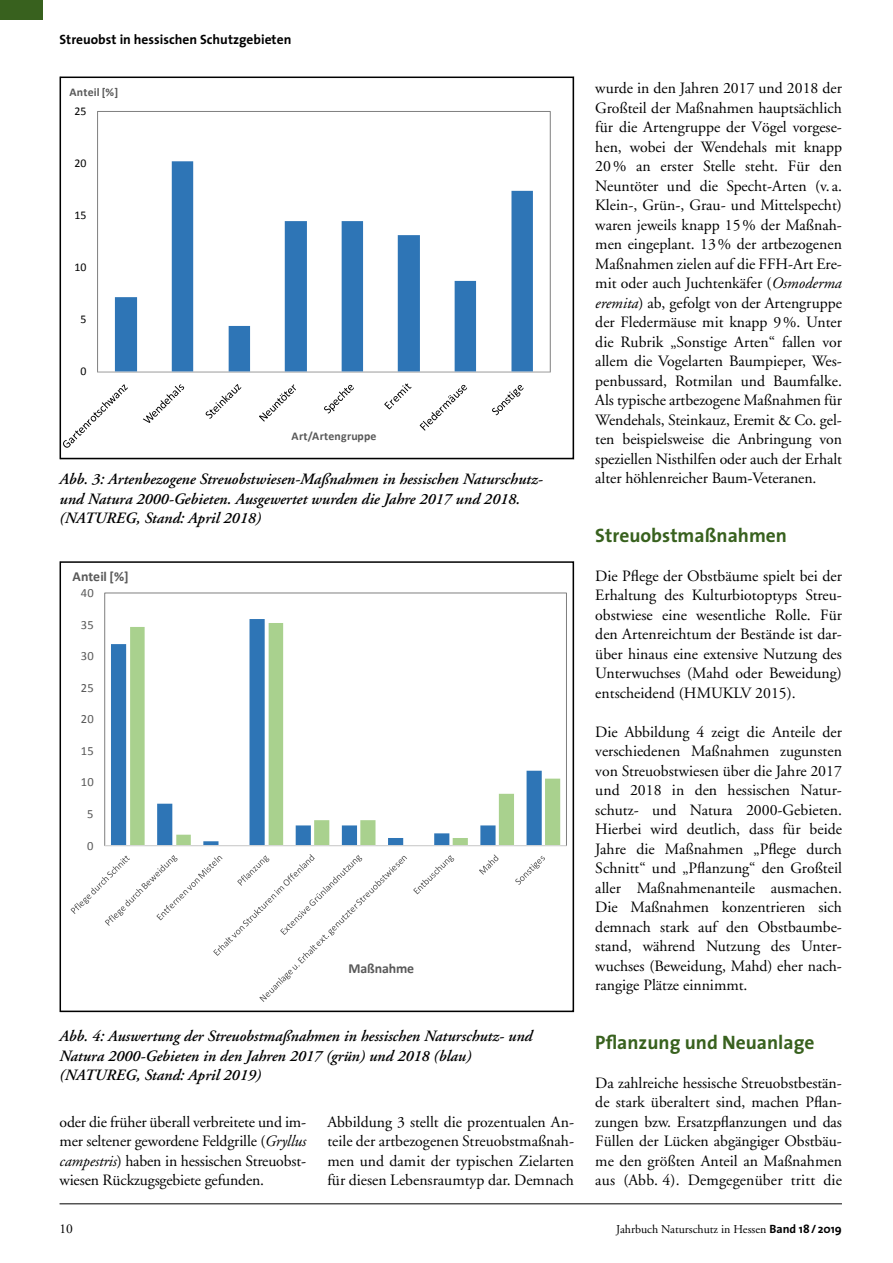
<style>
.page{position:relative;width:893px;height:1263px;background:#fff}
.page>*{position:absolute;margin:0;border:0;box-sizing:border-box;transform-origin:0 0}
.t1{font:700 19.5px "The Sans";color:#38611e}
.t2{font:15.75px/19.5px "Adobe Garamond";color:#000;text-align:justify}
.t3{font:italic 600 15.75px/19.5px "Adobe Garamond";color:#000}
.t4{font:700 13.8px "Calibri";letter-spacing:-.015em;color:#595959}
.t5{font:700 13.5px "The Sans";color:#000}
.t6{font:13.5px "Adobe Garamond";color:#000}
.t7{font:12.6px "Calibri";letter-spacing:.02em;color:#595959}
.t8{font:12px "Adobe Garamond";color:#000}
.t9{font:700 11.85px "Calibri";letter-spacing:.02em;color:#595959}
.t10{font:11.85px "Calibri";letter-spacing:-.005em;color:#000}
.s1{font-style:italic}
.s2{font-family:"The Sans";font-weight:700}
</style>
<div class="page">
<hr style="left:60px;top:1203px;width:782px;height:1px;background:#000">
<div style="left:0;top:0;width:43px;height:20px;background:#38611e"></div>
<svg style="left:63px;top:111px;width:488px;height:337px"></svg>
<div style="left:60px;top:77px;width:514px;height:382px;border:2px solid #000"></div>
<svg style="left:70px;top:592px;width:497px;height:410px"></svg>
<div style="left:60px;top:561px;width:514px;height:451px;border:2px solid #000"></div>
<p class="t5" style="left:60px;top:28px;width:233px">Streuobst in hessischen Schutzgebieten</p>
<p class="t9" style="left:69px;top:85px;width:50px">Anteil [%]</p>
<p class="t10" style="left:74px;top:103px;width:13px">25</p>
<p class="t10" style="left:74px;top:155px;width:13px">20</p>
<p class="t10" style="left:74px;top:207px;width:13px">15</p>
<p class="t10" style="left:74px;top:259px;width:13px">10</p>
<p class="t10" style="left:80px;top:312px;width:7px">5</p>
<p class="t10" style="left:80px;top:364px;width:7px">0</p>
<p class="t9" style="left:292px;top:429px;width:86px">Art/Artengruppe</p>
<p class="t3" style="left:60px;top:470px;width:485px">Abb. 3: Artenbezogene Streuobstwiesen-Maßnahmen in hessischen Naturschutz&shy;und Natura 2000-Gebieten. Ausgewertet wurden die Jahre 2017 und 2018. (NATUREG, Stand: April 2018)</p>
<p class="t4" style="left:73px;top:568px;width:57px">Anteil [%]</p>
<p class="t7" style="left:81px;top:585px;width:14px">40</p>
<p class="t7" style="left:81px;top:616px;width:14px">35</p>
<p class="t7" style="left:81px;top:648px;width:14px">30</p>
<p class="t7" style="left:81px;top:679px;width:14px">25</p>
<p class="t7" style="left:81px;top:711px;width:14px">20</p>
<p class="t7" style="left:81px;top:743px;width:14px">15</p>
<p class="t7" style="left:81px;top:774px;width:14px">10</p>
<p class="t7" style="left:87px;top:806px;width:8px">5</p>
<p class="t7" style="left:87px;top:837px;width:8px">0</p>
<p class="t4" style="left:349px;top:960px;width:67px">Maßnahme</p>
<p class="t3" style="left:60px;top:1027px;width:474px">Abb. 4: Auswertung der Streuobstmaßnahmen in hessischen Naturschutz- und<br>Natura 2000-Gebieten in den Jahren 2017 (grün) und 2018 (blau) (NATUREG, Stand: April 2019)</p>
<p class="t2" style="left:60px;top:1112px;width:248px">oder die früher überall verbreitete und im&shy;mer seltener gewordene Feldgrille (<span class="s1">Gryllus campestris</span>) haben in hessischen Streuobst&shy;wiesen Rückzugsgebiete gefunden.</p>
<p class="t2" style="left:327px;top:1112px;width:248px">Abbildung 3 stellt die prozentualen An&shy;teile der artbezogenen Streuobstmaßnah&shy;men und damit der typischen Zielarten für diesen Lebensraumtyp dar. Demnach</p>
<p class="t2" style="left:595px;top:79px;width:248px">wurde in den Jahren 2017 und 2018 der Großteil der Maßnahmen hauptsächlich für die Artengruppe der Vögel vorgese&shy;hen, wobei der Wendehals mit knapp 20% an erster Stelle steht. Für den Neuntöter und die Specht-Arten (v. a.<br>Klein-, Grün-, Grau- und Mittelspecht) waren jeweils knapp 15% der Maßnah&shy;men eingeplant. 13% der artbezogenen Maßnahmen zielen auf die FFH-Art Ere&shy;mit oder auch Juchtenkäfer (<span class="s1">Osmoderma eremita</span>) ab, gefolgt von der Artengruppe der Fledermäuse mit knapp 9%. Unter die Rubrik „Sonstige Arten“ fallen vor allem die Vogelarten Baumpieper, Wes&shy;penbussard, Rotmilan und Baumfalke.<br>Als typische artbezogene Maßnahmen für Wendehals, Steinkauz, Eremit &amp; Co. gel&shy;ten beispielsweise die Anbringung von speziellen Nisthilfen oder auch der Erhalt alter höhlenreicher Baum-Veteranen.</p>
<p class="t1" style="left:595px;top:519px;width:193px">Streuobstmaßnahmen</p>
<p class="t2" style="left:595px;top:566px;width:248px">Die Pflege der Obstbäume spielt bei der Erhaltung des Kulturbiotoptyps Streu&shy;obstwiese eine wesentliche Rolle. Für den Artenreichtum der Bestände ist dar&shy;über hinaus eine extensive Nutzung des Unterwuchses (Mahd oder Beweidung) entscheidend (HMUKLV 2015).</p>
<p class="t2" style="left:595px;top:722px;width:248px">Die Abbildung 4 zeigt die Anteile der verschiedenen Maßnahmen zugunsten von Streuobstwiesen über die Jahre 2017 und 2018 in den hessischen Natur&shy;schutz- und Natura 2000-Gebieten.<br>Hierbei wird deutlich, dass für beide Jahre die Maßnahmen „Pflege durch Schnitt“ und „Pflanzung“ den Großteil aller Maßnahmenanteile ausmachen.<br>Die Maßnahmen konzentrieren sich demnach stark auf den Obstbaumbe&shy;stand, während Nutzung des Unter&shy;wuchses (Beweidung, Mahd) eher nach&shy;rangige Plätze einnimmt.</p>
<p class="t1" style="left:595px;top:1026px;width:221px">Pflanzung und Neuanlage</p>
<p class="t2" style="left:595px;top:1073px;width:248px">Da zahlreiche hessische Streuobstbestän&shy;de stark überaltert sind, machen Pflan&shy;zungen bzw. Ersatzpflanzungen und das Füllen der Lücken abgängiger Obstbäu&shy;me den größten Anteil an Maßnahmen aus (Abb. 4). Demgegenüber tritt die</p>
<p class="t6" style="left:60px;top:1222px;width:15px">10</p>
<p class="t8" style="left:616px;top:1223px;width:227px">Jahrbuch Naturschutz in Hessen <span class="s2">Band 18/ 2019</span></p>
</div>
